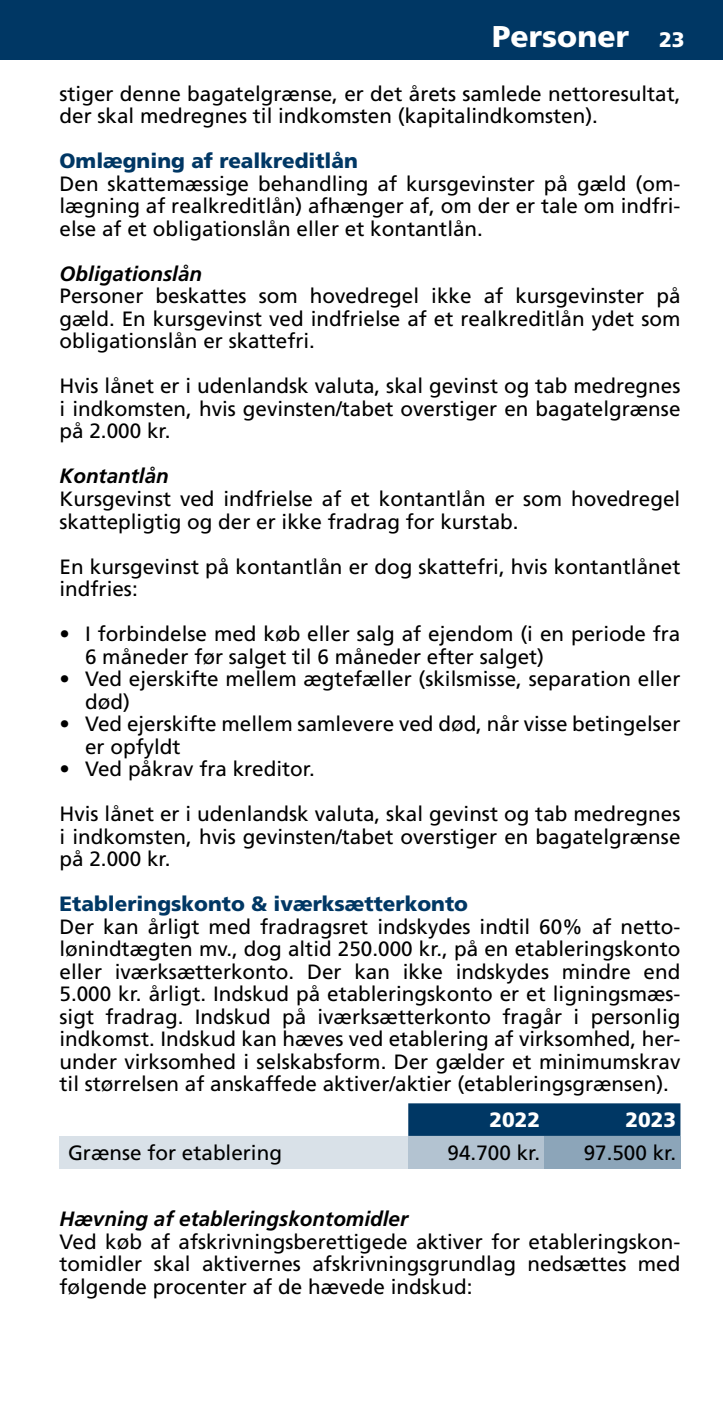
<style>
.page{position:relative;width:723px;height:1404px;background:#fff}
.page>*{position:absolute;margin:0;border:0;box-sizing:border-box;transform-origin:0 0}
.t1{font:900 30px "Frutiger LT Std";color:#fff}
.t2{font:20.7px/22.5px "Frutiger LT Std";color:#000}
.t3{font:900 20.7px "Frutiger LT Std";color:#003764}
.t4{font:italic 700 20.7px "Frutiger LT Std";color:#000}
.t5{font:900 20.7px "Frutiger LT Std";color:#fff}
.s1{font-size:21px}
</style>
<div class="page">
<div style="left:0;top:0;width:723px;height:60px;background:#003764"></div>
<div style="left:408px;top:1103px;width:272px;height:32px;background:#003764"></div>
<div style="left:60px;top:1135px;width:348px;height:33px;background:#d9e1e8"></div>
<div style="left:408px;top:1135px;width:136px;height:33px;background:#b3c3d1"></div>
<div style="left:544px;top:1135px;width:136px;height:33px;background:#8ca5b9"></div>
<h1 class="t1" style="left:492px;top:18px;width:194px">Personer <span class="s1">23</span></h1>
<p class="t2" style="left:60px;top:82px;width:622px">stiger denne bagatelgrænse, er det årets samlede nettoresultat, der skal medregnes til indkomsten (kapitalindkomsten) .</p>
<p class="t3" style="left:60px;top:148px;width:300px">Omlægning af realkreditlån</p>
<p class="t2" style="left:60px;top:172px;width:622px;text-align:justify">Den skattemæssige behandling af kursgevinster på gæld (om&shy;lægning af realkreditlån) afhænger af, om der er tale om indfri&shy;else af et obligationslån eller et kontantlån .</p>
<p class="t4" style="left:60px;top:261px;width:144px">Obligationslån</p>
<p class="t2" style="left:60px;top:285px;width:622px;text-align:justify">Personer beskattes som hovedregel ikke af kursgevinster på gæld . En kursgevinst ved indfrielse af et realkreditlån ydet som obligationslån er skattefri .</p>
<p class="t2" style="left:60px;top:375px;width:622px;text-align:justify">Hvis lånet er i udenlandsk valuta, skal gevinst og tab medregnes i indkomsten, hvis gevinsten/tabet overstiger en bagatelgrænse på 2 .000 kr .</p>
<p class="t4" style="left:60px;top:464px;width:111px">Kontantlån</p>
<p class="t2" style="left:60px;top:487px;width:622px">Kursgevinst ved indfrielse af et kontantlån er som hovedregel skattepligtig og der er ikke fradrag for kurstab .</p>
<p class="t2" style="left:60px;top:555px;width:622px">En kursgevinst på kontantlån er dog skattefri, hvis kontantlånet indfries:</p>
<p class="t2" style="left:85px;top:622px;width:597px;text-indent:-26px">• I forbindelse med køb eller salg af ejendom (i en periode fra<br>6 måneder før salget til 6 måneder efter salget)</p>
<p class="t2" style="left:85px;top:667px;width:597px;text-indent:-26px">• Ved ejerskifte mellem ægtefæller (skilsmisse, separation eller død)</p>
<p class="t2" style="left:85px;top:712px;width:597px;text-indent:-26px">• Ved ejerskifte mellem samlevere ved død, når visse betingelser er opfyldt</p>
<p class="t2" style="left:60px;top:746px;width:622px;line-height:45px">• Ved påkrav fra kreditor .<br>Hvis lånet er i udenlandsk valuta, skal gevinst og tab medregnes</p>
<p class="t2" style="left:60px;top:825px;width:622px">i indkomsten, hvis gevinsten/tabet overstiger en bagatelgrænse på 2 .000 kr .</p>
<p class="t3" style="left:60px;top:891px;width:410px">Etableringskonto &amp; iværksætterkonto</p>
<p class="t2" style="left:60px;top:915px;width:622px;text-align:justify">Der kan årligt med fradragsret indskydes indtil 60% af netto&shy;lønindtægten mv ., dog altid 250 .000 kr ., på en etableringskonto eller iværksætterkonto . Der kan ikke indskydes mindre end 5 .000 kr . årligt . Indskud på etableringskonto er et ligningsmæs&shy;sigt fradrag . Indskud på iværksætterkonto fragår i personlig indkomst . Indskud kan hæves ved etablering af virksomhed, her&shy;under virksomhed i selskabsform . Der gælder et minimumskrav til størrelsen af anskaffede aktiver/aktier (etableringsgrænsen) .</p>
<p class="t5" style="left:489px;top:1107px;width:52px">2022</p>
<p class="t5" style="left:625px;top:1107px;width:52px">2023</p>
<p class="t2" style="left:68px;top:1141px;width:215px">Grænse for etablering</p>
<p class="t2" style="left:448px;top:1141px;width:94px">94 .700 kr .</p>
<p class="t2" style="left:584px;top:1141px;width:94px">97 .500 kr .</p>
<p class="t4" style="left:60px;top:1206px;width:350px">Hævning af etableringskontomidler</p>
<p class="t2" style="left:60px;top:1230px;width:622px;text-align:justify">Ved køb af afskrivningsberettigede aktiver for etableringskon&shy;tomidler skal aktivernes afskrivningsgrundlag nedsættes med følgende procenter af de hævede indskud:</p>
</div>
